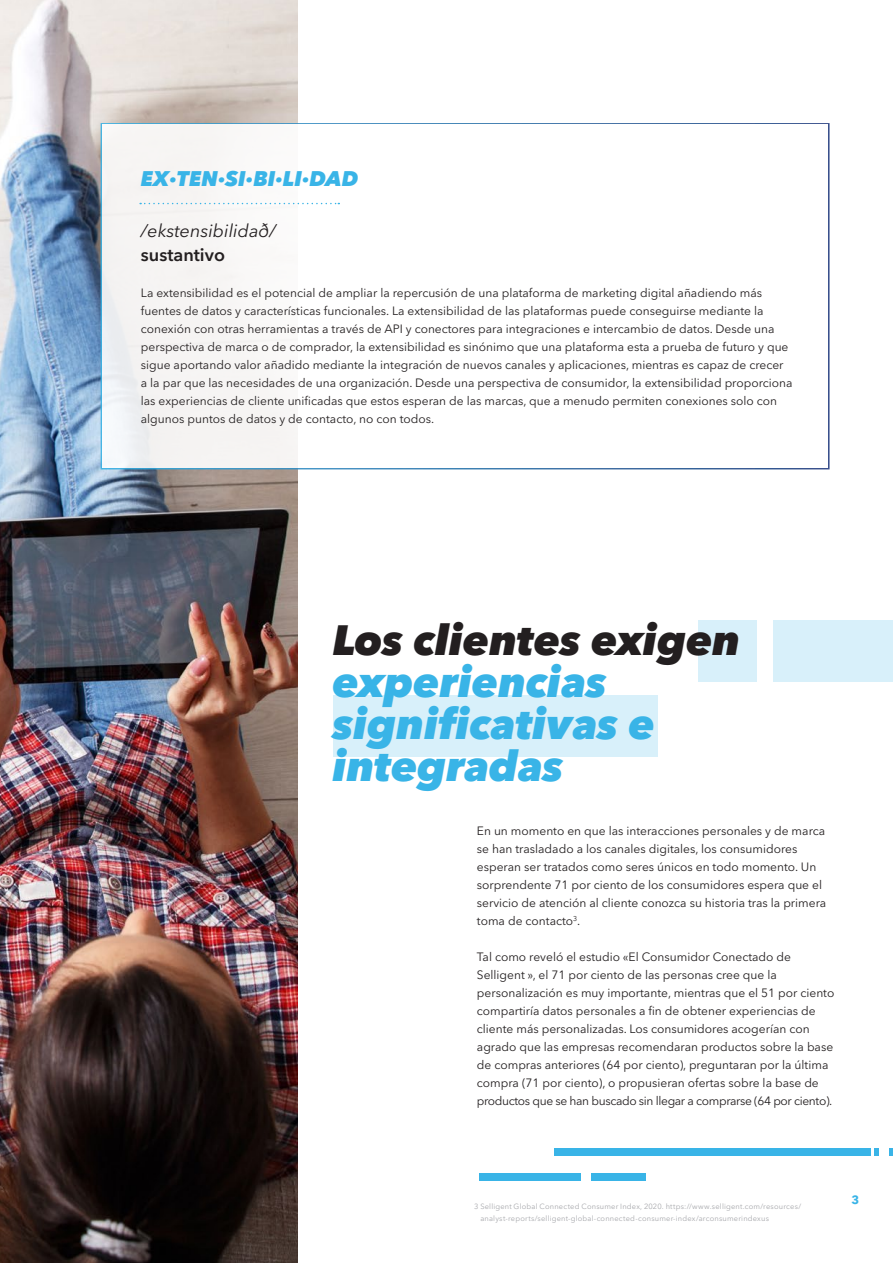
<style>
.page{position:relative;width:893px;height:1263px;background:#fff}
.page>*{position:absolute;margin:0;border:0;box-sizing:border-box;transform-origin:0 0}
.t1{font:italic 800 42px/42px "Avenir Next LT Pro";color:#39b4e7}
.t2{font:italic 800 21px "Avenir Next LT Pro";color:#39b4e7}
.t3{font:italic 18px "Avenir Next LT Pro";color:#231f20}
.t4{font:600 18px "Avenir Next LT Pro";color:#231f20}
.t5{font:12px/18px "Avenir Next LT Pro";color:#231f20}
.t6{font:700 12px "Avenir Next LT Pro";color:#39b4e7}
.t7{font:7.5px/12px "Avenir Next LT Pro";letter-spacing:.025em;color:#a8a9ad}
.s1{color:#231f20}
</style>
<div class="page">
<div style="left:555px;top:1148px;width:316px;height:7px;background:#39b4e7"></div>
<svg style="left:874px;top:1148px;width:5px;height:7px"></svg>
<svg style="left:889px;top:1148px;width:4px;height:7px"></svg>
<div style="left:479px;top:1173px;width:102px;height:7px;background:#39b4e7"></div>
<div style="left:591px;top:1173px;width:54px;height:7px;background:#39b4e7"></div>
<img style="left:0;top:0;width:297px;height:1263px">
<div style="left:333px;top:695px;width:324px;height:62px;background:#d8f0fa"></div>
<div style="left:698px;top:620px;width:58px;height:62px;background:#d8f0fa"></div>
<div style="left:773px;top:620px;width:120px;height:62px;background:#d8f0fa"></div>
<div style="left:101px;top:123px;width:729px;height:346px;background:#fff;border:3px solid #fff"></div>
<svg style="left:140px;top:203px;width:199px;height:1px"></svg>
<p class="t2" style="left:141px;top:166px;width:219px">EX·TEN·SI·BI·LI·DAD</p>
<p class="t3" style="left:141px;top:220px;width:137px">/ekstensibilidað/</p>
<p class="t4" style="left:141px;top:244px;width:86px">sustantivo</p>
<p class="t5" style="left:141px;top:284px;width:653px">La extensibilidad es el potencial de ampliar la repercusión de una plataforma de marketing digital añadiendo más fuentes de datos y características funcionales. La extensibilidad de las plataformas puede conseguirse mediante la conexión con otras herramientas a través de API y conectores para integraciones e intercambio de datos. Desde una perspectiva de marca o de comprador, la extensibilidad es sinónimo que una plataforma esta a prueba de futuro y que sigue aportando valor añadido mediante la integración de nuevos canales y aplicaciones, mientras es capaz de crecer a la par que las necesidades de una organización. Desde una perspectiva de consumidor, la extensibilidad proporciona las experiencias de cliente unificadas que estos esperan de las marcas, que a menudo permiten conexiones solo con algunos puntos de datos y de contacto, no con todos.</p>
<p class="t1" style="left:333px;top:619px;width:409px"><span class="s1">Los clientes exigen </span>experiencias significativas e</p>
<p class="t1" style="left:333px;top:745px;width:232px">integradas</p>
<p class="t5" style="left:477px;top:822px;width:351px">En un momento en que las interacciones personales y de marca se han trasladado a los canales digitales, los consumidores esperan ser tratados como seres únicos en todo momento. Un sorprendente 71 por ciento de los consumidores espera que el servicio de atención al cliente conozca su historia tras la primera toma de contacto<sup>3</sup>.</p>
<p class="t5" style="left:477px;top:948px;width:359px">Tal como reveló el estudio «El Consumidor Conectado de Selligent », el 71 por ciento de las personas cree que la personalización es muy importante, mientras que el 51 por ciento compartiría datos personales a fin de obtener experiencias de cliente más personalizadas. Los consumidores acogerían con agrado que las empresas recomendaran productos sobre la base de compras anteriores (64 por ciento), preguntaran por la última compra (71 por ciento), o propusieran ofertas sobre la base de productos que se han buscado sin llegar a comprarse (64 por ciento).</p>
<p class="t7" style="left:480px;top:1200px;width:322px;text-indent:-6px">3 Selligent Global Connected Consumer Index, 2020. https://www.selligent.com/resources/ analyst-reports/selligent-global-connected-consumer-index/arconsumerindexus</p>
<p class="t6" style="left:851px;top:1193px;width:9px">3</p>
</div>
